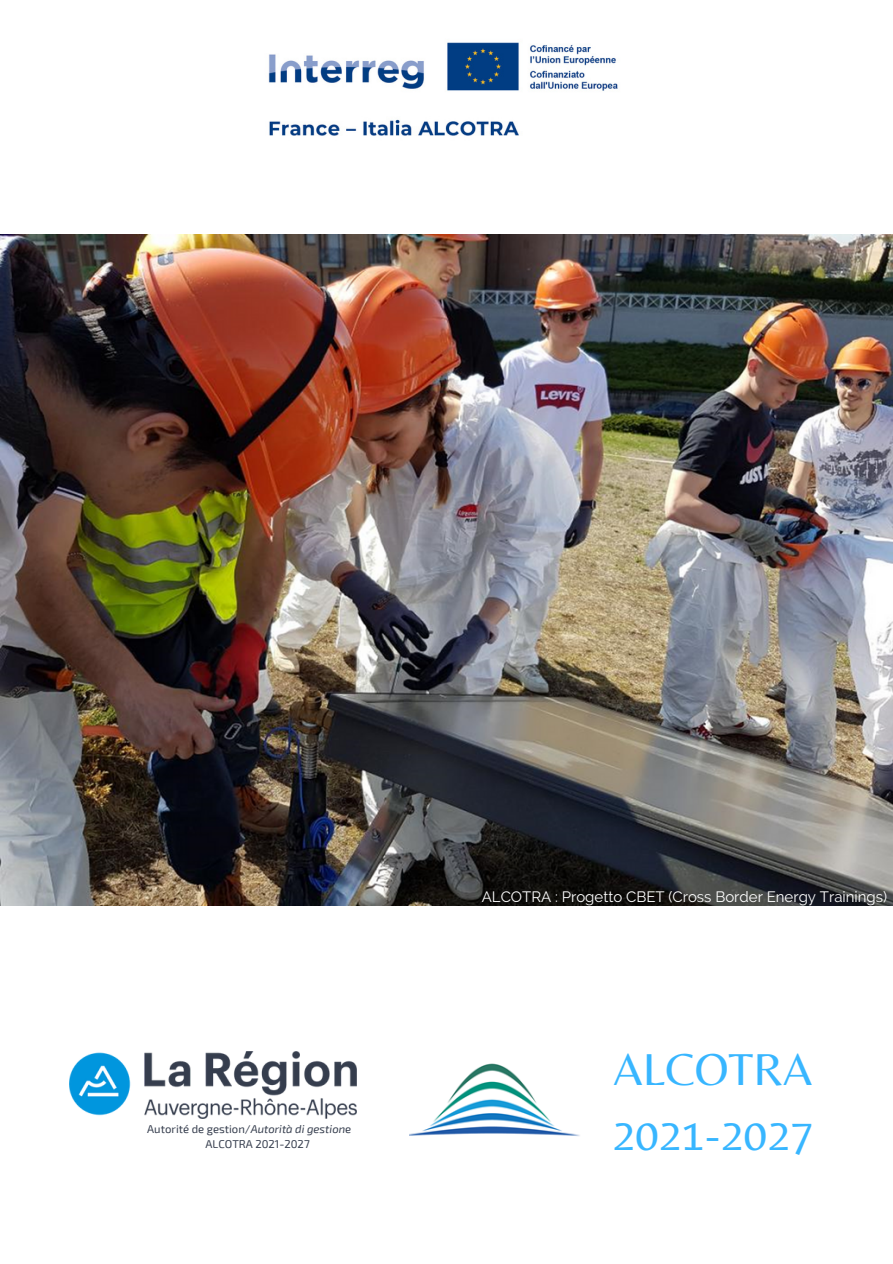
<style>
.page{position:relative;width:893px;height:1264px;background:#fff}
.page>*{position:absolute;margin:0;border:0;box-sizing:border-box;transform-origin:0 0}
.t1{font:46.5px/64.9px "Belleza";color:#38b6ff}
.t2{font:15px "Raleway";color:#fff}
.t3{font:11.25px/15px "Exo 2";color:#353d4d}
.s1{font-style:italic}
</style>
<div class="page">
<img style="left:409px;top:1063px;width:171px;height:74px">
<img style="left:0;top:235px;width:892px;height:670px">
<img style="left:268px;top:42px;width:350px;height:94px">
<img style="left:69px;top:1051px;width:288px;height:67px">
<p class="t3" style="left:205px;top:1121px;width:147px;text-indent:-58px">Autorité de gestion/<span class="s1">Autorità di gestion</span>e<br>ALCOTRA 2021-2027</p>
<h2 class="t2" style="left:482px;top:887px;width:407px">ALCOTRA : Progetto CBET (Cross Border Energy Trainings)</h2>
<h1 class="t1" style="left:612px;top:1035px;width:203px">ALCOTRA<br>2021-2027</h1>
</div>
